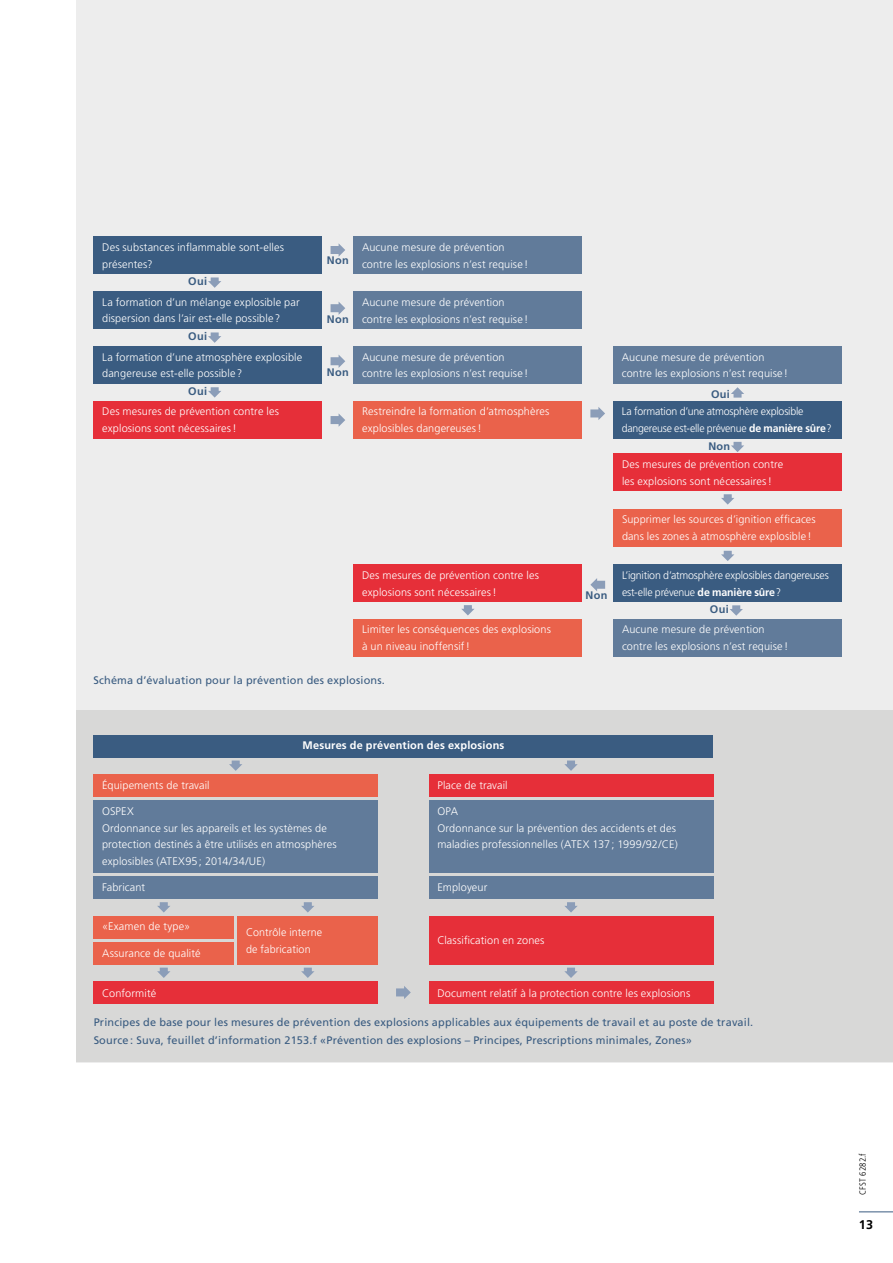
<style>
.page{position:relative;width:893px;height:1263px;background:#fff}
.page>*{position:absolute;margin:0;border:0;box-sizing:border-box;transform-origin:0 0}
.t1{font:700 12.6px "Frutiger LT Std";color:#000}
.t2{font:300 10.95px/16.6px "Frutiger LT Std";letter-spacing:.01em;color:#fff}
.t3{font:10.95px/18px "Frutiger LT Std";letter-spacing:.015em;color:#3a5c81}
.t4{font:300 10.95px/16.6px "Frutiger LT Std";letter-spacing:-.02em;color:#fff}
.t5{font:700 10.95px "Frutiger LT Std";letter-spacing:.02em;color:#fff}
.t6{font:700 10.95px "Frutiger LT Std";letter-spacing:.03em;color:#3a5c81}
.t7{font:300 condensed 9px "Frutiger LT Std";letter-spacing:.015em;color:#000}
.s1{font-weight:700}
</style>
<div class="page">
<div style="left:77px;top:0;width:816px;height:1062px;background:#ededed"></div>
<div style="left:77px;top:710px;width:816px;height:352px;background:#d8d8d7"></div>
<svg style="left:590px;top:407px;width:15px;height:13px"></svg>
<svg style="left:331px;top:243px;width:14px;height:14px"></svg>
<svg style="left:331px;top:301px;width:14px;height:14px"></svg>
<svg style="left:331px;top:355px;width:14px;height:13px"></svg>
<svg style="left:590px;top:578px;width:15px;height:13px"></svg>
<svg style="left:331px;top:413px;width:14px;height:14px"></svg>
<div style="left:94px;top:236px;width:228px;height:38px;background:#3a5c81"></div>
<div style="left:613px;top:401px;width:229px;height:37px;background:#3a5c81"></div>
<div style="left:613px;top:564px;width:229px;height:38px;background:#3a5c81"></div>
<div style="left:94px;top:291px;width:228px;height:38px;background:#3a5c81"></div>
<div style="left:94px;top:346px;width:228px;height:38px;background:#3a5c81"></div>
<div style="left:94px;top:401px;width:228px;height:37px;background:#e62f39"></div>
<div style="left:613px;top:453px;width:229px;height:38px;background:#e62f39"></div>
<div style="left:94px;top:735px;width:619px;height:22px;background:#3a5c81"></div>
<div style="left:429px;top:774px;width:284px;height:23px;background:#e62f39"></div>
<div style="left:429px;top:916px;width:284px;height:48px;background:#e62f39"></div>
<div style="left:429px;top:981px;width:284px;height:23px;background:#e62f39"></div>
<div style="left:94px;top:981px;width:284px;height:23px;background:#e62f39"></div>
<div style="left:94px;top:916px;width:140px;height:22px;background:#ea624b"></div>
<div style="left:94px;top:942px;width:140px;height:22px;background:#ea624b"></div>
<div style="left:238px;top:916px;width:140px;height:48px;background:#ea624b"></div>
<div style="left:354px;top:236px;width:228px;height:38px;background:#617b9a"></div>
<div style="left:613px;top:346px;width:229px;height:38px;background:#617b9a"></div>
<div style="left:613px;top:619px;width:229px;height:37px;background:#617b9a"></div>
<div style="left:354px;top:291px;width:228px;height:38px;background:#617b9a"></div>
<div style="left:354px;top:346px;width:228px;height:38px;background:#617b9a"></div>
<div style="left:354px;top:401px;width:228px;height:37px;background:#ea624b"></div>
<div style="left:613px;top:509px;width:229px;height:37px;background:#ea624b"></div>
<div style="left:94px;top:774px;width:284px;height:23px;background:#ea624b"></div>
<div style="left:94px;top:800px;width:284px;height:73px;background:#617b9a"></div>
<div style="left:429px;top:800px;width:284px;height:73px;background:#617b9a"></div>
<div style="left:94px;top:876px;width:284px;height:23px;background:#617b9a"></div>
<div style="left:429px;top:876px;width:284px;height:23px;background:#617b9a"></div>
<div style="left:354px;top:564px;width:228px;height:38px;background:#e62f39"></div>
<div style="left:354px;top:619px;width:228px;height:37px;background:#ea624b"></div>
<svg style="left:208px;top:277px;width:13px;height:11px"></svg>
<svg style="left:208px;top:332px;width:13px;height:11px"></svg>
<svg style="left:731px;top:387px;width:13px;height:11px"></svg>
<svg style="left:208px;top:387px;width:13px;height:11px"></svg>
<svg style="left:730px;top:605px;width:13px;height:11px"></svg>
<svg style="left:731px;top:442px;width:13px;height:10px"></svg>
<svg style="left:396px;top:986px;width:15px;height:13px"></svg>
<svg style="left:721px;top:494px;width:13px;height:11px"></svg>
<svg style="left:564px;top:968px;width:14px;height:10px"></svg>
<svg style="left:157px;top:968px;width:13px;height:10px"></svg>
<svg style="left:301px;top:968px;width:13px;height:10px"></svg>
<svg style="left:565px;top:902px;width:13px;height:10px"></svg>
<svg style="left:157px;top:902px;width:13px;height:10px"></svg>
<svg style="left:301px;top:902px;width:13px;height:10px"></svg>
<svg style="left:564px;top:760px;width:14px;height:11px"></svg>
<svg style="left:229px;top:760px;width:13px;height:11px"></svg>
<svg style="left:721px;top:551px;width:13px;height:10px"></svg>
<svg style="left:461px;top:605px;width:13px;height:10px"></svg>
<hr style="left:859px;top:1211px;width:34px;height:1px;background:#3a5c81">
<p class="t2" style="left:102px;top:239px;width:183px">Des substances inflammable sont-elles présentes?</p>
<p class="t6" style="left:188px;top:276px;width:20px">Oui</p>
<p class="t6" style="left:327px;top:255px;width:24px">Non</p>
<p class="t2" style="left:362px;top:239px;width:168px">Aucune mesure de prévention contre les explosions n’est requise !</p>
<p class="t2" style="left:102px;top:294px;width:199px">La formation d’un mélange explosible par dispersion dans l’air est-elle possible ?</p>
<p class="t2" style="left:102px;top:349px;width:202px">La formation d’une atmosphère explosible dangereuse est-elle possible ?</p>
<p class="t2" style="left:102px;top:403px;width:178px">Des mesures de prévention contre les explosions sont nécessaires !</p>
<p class="t2" style="left:362px;top:294px;width:168px">Aucune mesure de prévention contre les explosions n’est requise !</p>
<p class="t2" style="left:362px;top:349px;width:168px">Aucune mesure de prévention contre les explosions n’est requise !</p>
<p class="t2" style="left:362px;top:403px;width:189px">Restreindre la formation d’atmosphères explosibles dangereuses !</p>
<p class="t6" style="left:327px;top:313px;width:24px">Non</p>
<p class="t6" style="left:188px;top:331px;width:20px">Oui</p>
<p class="t2" style="left:622px;top:349px;width:168px">Aucune mesure de prévention contre les explosions n’est requise !</p>
<p class="t6" style="left:327px;top:366px;width:24px">Non</p>
<p class="t6" style="left:188px;top:385px;width:20px">Oui</p>
<p class="t6" style="left:711px;top:388px;width:20px">Oui</p>
<p class="t4" style="left:622px;top:403px;width:211px">La formation d’une atmosphère explosible dangereuse est-elle prévenue <span class="s1">de manière sûre</span> ?</p>
<p class="t6" style="left:708px;top:440px;width:23px">Non</p>
<p class="t2" style="left:622px;top:456px;width:163px">Des mesures de prévention contre les explosions sont nécessaires !</p>
<p class="t2" style="left:362px;top:567px;width:178px">Des mesures de prévention contre les explosions sont nécessaires !</p>
<p class="t2" style="left:362px;top:621px;width:190px">Limiter les conséquences des explosions à un niveau inoffensif !</p>
<p class="t3" style="left:94px;top:671px;width:293px">Schéma d’évaluation pour la prévention des explosions.</p>
<p class="t6" style="left:585px;top:589px;width:24px">Non</p>
<p class="t2" style="left:622px;top:511px;width:195px">Supprimer les sources d’ignition efficaces dans les zones à atmosphère explosible !</p>
<p class="t4" style="left:622px;top:567px;width:208px">L’ignition d’atmosphère explosibles dangereuses est-elle prévenue <span class="s1">de manière sûre</span> ?</p>
<p class="t6" style="left:710px;top:604px;width:20px">Oui</p>
<p class="t2" style="left:622px;top:621px;width:168px">Aucune mesure de prévention contre les explosions n’est requise !</p>
<p class="t5" style="left:302px;top:740px;width:203px">Mesures de prévention des explosions</p>
<p class="t2" style="left:437px;top:777px;width:72px">Place de travail</p>
<p class="t2" style="left:102px;top:777px;width:109px">Équipements de travail</p>
<p class="t2" style="left:102px;top:803px;width:236px">OSPEX<br>Ordonnance sur les appareils et les systèmes de protection destinés à être utilisés en atmosphères explosibles (ATEX95 ; 2014 / 34 / UE)</p>
<p class="t2" style="left:437px;top:803px;width:242px">OPA<br>Ordonnance sur la prévention des accidents et des maladies professionnelles (ATEX 137 ; 1999 / 92 / CE)</p>
<p class="t2" style="left:102px;top:879px;width:45px">Fabricant</p>
<p class="t2" style="left:437px;top:879px;width:51px">Employeur</p>
<p class="t2" style="left:102px;top:918px;width:90px">«Examen de type»</p>
<p class="t2" style="left:102px;top:944px;width:100px">Assurance de qualité</p>
<p class="t2" style="left:246px;top:924px;width:78px">Contrôle interne de fabrication</p>
<p class="t2" style="left:437px;top:932px;width:109px">Classification en zones</p>
<p class="t2" style="left:102px;top:985px;width:55px">Conformité</p>
<p class="t2" style="left:437px;top:985px;width:254px">Document relatif à la protection contre les explosions</p>
<p class="t3" style="left:94px;top:1013px;width:661px">Principes de base pour les mesures de prévention des explosions applicables aux équipements de travail et au poste de travail.<br>Source : Suva, feuillet d’information 2153.f «Prévention des explosions – Principes, Prescriptions minimales, Zones»</p>
<p class="t7" style="left:857px;top:1195px;width:43px;rotate:-90deg">CFST 6282.f</p>
<p class="t1" style="left:859px;top:1218px;width:16px">13</p>
</div>
